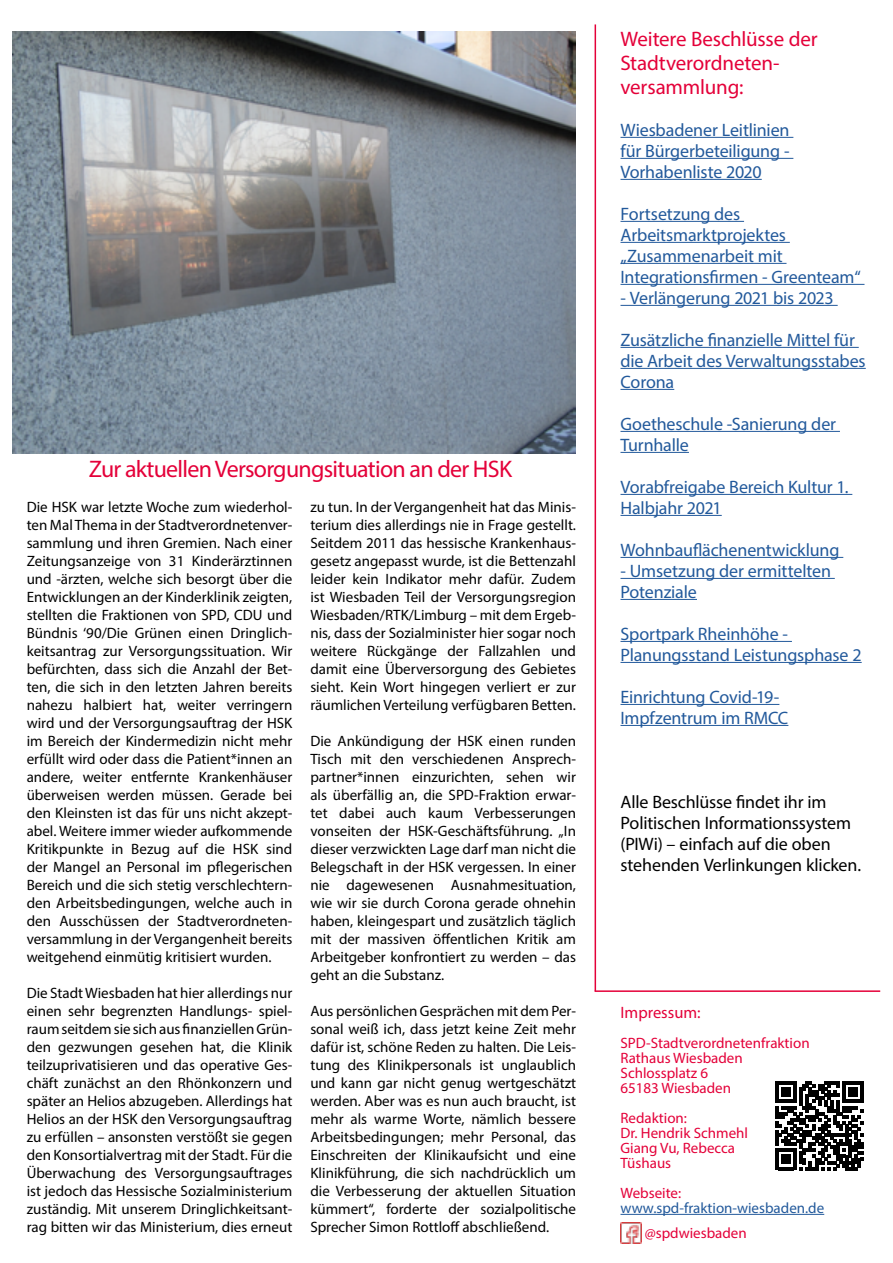
<style>
.page{position:relative;width:893px;height:1263px;background:#fff}
.page>*{position:absolute;margin:0;border:0;box-sizing:border-box;transform-origin:0 0}
.t1{font:24px "Myriad Pro";letter-spacing:-.03em;color:#e40039}
.t2{font:21px/24px "Myriad Pro";letter-spacing:-.01em;color:#e40039}
.t3{font:18px/21px "Myriad Pro";letter-spacing:-.01em;color:#22599b}
.t4{font:18px/21px "Myriad Pro";letter-spacing:-.01em;color:#000}
.t5{font:16.5px "Myriad Pro";color:#e40039}
.t6{font:15px/18px "Myriad Pro";color:#000;text-align:justify}
.t7{font:15px/15px "Myriad Pro";color:#e40039}
.t8{font:15px "Myriad Pro";color:#22599b}
</style>
<div class="page">
<hr style="left:595px;top:24px;width:1px;height:967px;background:#e40039">
<hr style="left:595px;top:990px;width:285px;height:2px;background:#e40039">
<svg style="left:775px;top:1082px;width:89px;height:88px"></svg>
<hr style="left:620px;top:1214px;width:204px;height:1px;background:#22599b">
<img style="left:620px;top:1222px;width:21px;height:21px">
<hr style="left:620px;top:137px;width:173px;height:1px;background:#22599b">
<hr style="left:620px;top:158px;width:173px;height:1px;background:#22599b">
<hr style="left:620px;top:179px;width:142px;height:1px;background:#22599b">
<hr style="left:620px;top:221px;width:124px;height:1px;background:#22599b">
<hr style="left:620px;top:242px;width:170px;height:1px;background:#22599b">
<hr style="left:620px;top:263px;width:166px;height:1px;background:#22599b">
<hr style="left:620px;top:284px;width:244px;height:1px;background:#22599b">
<hr style="left:620px;top:305px;width:218px;height:1px;background:#22599b">
<hr style="left:620px;top:347px;width:239px;height:1px;background:#22599b">
<hr style="left:620px;top:368px;width:246px;height:1px;background:#22599b">
<hr style="left:620px;top:389px;width:54px;height:1px;background:#22599b">
<hr style="left:620px;top:431px;width:220px;height:1px;background:#22599b">
<hr style="left:620px;top:452px;width:69px;height:1px;background:#22599b">
<hr style="left:620px;top:494px;width:232px;height:1px;background:#22599b">
<hr style="left:620px;top:515px;width:102px;height:1px;background:#22599b">
<hr style="left:620px;top:557px;width:223px;height:1px;background:#22599b">
<hr style="left:620px;top:578px;width:215px;height:1px;background:#22599b">
<hr style="left:620px;top:599px;width:77px;height:1px;background:#22599b">
<hr style="left:620px;top:641px;width:172px;height:1px;background:#22599b">
<hr style="left:620px;top:662px;width:242px;height:1px;background:#22599b">
<hr style="left:620px;top:704px;width:159px;height:1px;background:#22599b">
<hr style="left:620px;top:725px;width:168px;height:1px;background:#22599b">
<img style="left:12px;top:31px;width:563px;height:422px">
<h2 class="t2" style="left:620px;top:26px;width:199px">Weitere Beschlüsse der<br>Stadtverordneten&shy;versammlung:</h2>
<p class="t3" style="left:620px;top:119px;width:171px;text-align:justify">Wiesbadener Leitlinien für Bürgerbeteiligung - Vorhabenliste 2020</p>
<p class="t3" style="left:620px;top:203px;width:242px">Fortsetzung des<br>Arbeitsmarktprojektes „Zusammenarbeit mit<br>Integrationsfirmen - Greenteam“</p>
<p class="t3" style="left:620px;top:287px;width:215px">- Verlängerung 2021 bis 2023</p>
<p class="t3" style="left:620px;top:329px;width:247px">Zusätzliche finanzielle Mittel für die Arbeit des Verwaltungsstabes<br>Corona</p>
<p class="t3" style="left:620px;top:413px;width:217px">Goetheschule -Sanierung der<br>Turnhalle</p>
<p class="t3" style="left:620px;top:476px;width:229px">Vorabfreigabe Bereich Kultur 1.<br>Halbjahr 2021</p>
<p class="t3" style="left:620px;top:539px;width:220px">Wohnbauflächenentwicklung</p>
<p class="t3" style="left:620px;top:560px;width:212px">- Umsetzung der ermittelten<br>Potenziale</p>
<p class="t3" style="left:620px;top:623px;width:243px">Sportpark Rheinhöhe -<br>Planungsstand Leistungsphase 2</p>
<p class="t3" style="left:620px;top:686px;width:169px">Einrichtung Covid-19-<br>Impfzentrum im RMCC</p>
<h1 class="t1" style="left:89px;top:454px;width:425px">Zur aktuellen Versorgungsituation an der HSK</h1>
<p class="t6" style="left:27px;top:498px;width:267px">Die HSK war letzte Woche zum wiederhol&shy;ten Mal Thema in der Stadtverordnetenver&shy;sammlung und ihren Gremien. Nach einer Zeitungsanzeige von 31 Kinderärztinnen und -ärzten, welche sich besorgt über die Entwicklungen an der Kinderklinik zeigten, stellten die Fraktionen von SPD, CDU und Bündnis ‘90/Die Grünen einen Dringlich&shy;keitsantrag zur Versorgungssituation. Wir befürchten, dass sich die Anzahl der Bet&shy;ten, die sich in den letzten Jahren bereits nahezu halbiert hat, weiter verringern wird und der Versorgungsauftrag der HSK im Bereich der Kindermedizin nicht mehr erfüllt wird oder dass die Patient*innen an andere, weiter entfernte Krankenhäuser überweisen werden müssen. Gerade bei den Kleinsten ist das für uns nicht akzept&shy;abel. Weitere immer wieder aufkommende Kritikpunkte in Bezug auf die HSK sind der Mangel an Personal im pflegerischen Bereich und die sich stetig verschlechtern&shy;den Arbeitsbedingungen, welche auch in den Ausschüssen der Stadtverordneten&shy;versammlung in der Vergangenheit bereits weitgehend einmütig kritisiert wurden.</p>
<p class="t6" style="left:27px;top:984px;width:267px">Die Stadt Wiesbaden hat hier allerdings nur einen sehr begrenzten Handlungs- spiel&shy;raum seitdem sie sich aus finanziellen Grün&shy;den gezwungen gesehen hat, die Klinik teilzuprivatisieren und das operative Ges&shy;chäft zunächst an den Rhönkonzern und später an Helios abzugeben. Allerdings hat Helios an der HSK den Versorgungsauftrag zu erfüllen – ansonsten verstößt sie gegen den Konsortialvertrag mit der Stadt. Für die Überwachung des Versorgungsauftrages ist jedoch das Hessische Sozialministerium zuständig. Mit unserem Dringlichkeitsant&shy;rag bitten wir das Ministerium, dies erneut</p>
<p class="t6" style="left:310px;top:498px;width:267px">zu tun. In der Vergangenheit hat das Minis&shy;terium dies allerdings nie in Frage gestellt.<br>Seitdem 2011 das hessische Krankenhaus&shy;gesetz angepasst wurde, ist die Bettenzahl leider kein Indikator mehr dafür. Zudem ist Wiesbaden Teil der Versorgungsregion Wiesbaden/RTK/Limburg – mit dem Ergeb&shy;nis, dass der Sozialminister hier sogar noch weitere Rückgänge der Fallzahlen und damit eine Überversorgung des Gebietes sieht. Kein Wort hingegen verliert er zur räumlichen Verteilung verfügbaren Betten.</p>
<p class="t6" style="left:310px;top:732px;width:267px">Die Ankündigung der HSK einen runden Tisch mit den verschiedenen Ansprech&shy;partner*innen einzurichten, sehen wir als überfällig an, die SPD-Fraktion erwar&shy;tet dabei auch kaum Verbesserungen vonseiten der HSK-Geschäftsführung. „In dieser verzwickten Lage darf man nicht die Belegschaft in der HSK vergessen. In einer nie dagewesenen Ausnahmesituation, wie wir sie durch Corona gerade ohnehin haben, kleingespart und zusätzlich täglich mit der massiven öffentlichen Kritik am Arbeitgeber konfrontiert zu werden – das geht an die Substanz.</p>
<p class="t6" style="left:310px;top:1002px;width:267px">Aus persönlichen Gesprächen mit dem Per&shy;sonal weiß ich, dass jetzt keine Zeit mehr dafür ist, schöne Reden zu halten. Die Leis&shy;tung des Klinikpersonals ist unglaublich und kann gar nicht genug wertgeschätzt werden. Aber was es nun auch braucht, ist mehr als warme Worte, nämlich bessere Arbeitsbedingungen; mehr Personal, das Einschreiten der Klinikaufsicht und eine Klinikführung, die sich nachdrücklich um die Verbesserung der aktuellen Situation kümmert“, forderte der sozialpolitische Sprecher Simon Rottloff abschließend.</p>
<p class="t5" style="left:620px;top:1002px;width:82px">Impressum:</p>
<p class="t4" style="left:620px;top:791px;width:242px">Alle Beschlüsse findet ihr im<br>Politischen Informationssystem (PIWi) – einfach auf die oben stehenden Verlinkungen klicken.</p>
<p class="t7" style="left:620px;top:1035px;width:191px">SPD-Stadtverordnetenfraktion<br>Rathaus Wiesbaden<br>Schlossplatz 6<br>65183 Wiesbaden</p>
<p class="t7" style="left:620px;top:1110px;width:129px">Redaktion:<br>Dr. Hendrik Schmehl<br>Giang Vu, Rebecca<br>Tüshaus</p>
<p class="t7" style="left:620px;top:1185px;width:62px">Webseite:</p>
<p class="t8" style="left:620px;top:1198px;width:205px">www.spd-fraktion-wiesbaden.de</p>
<p class="t7" style="left:645px;top:1225px;width:104px">@spdwiesbaden</p>
</div>
